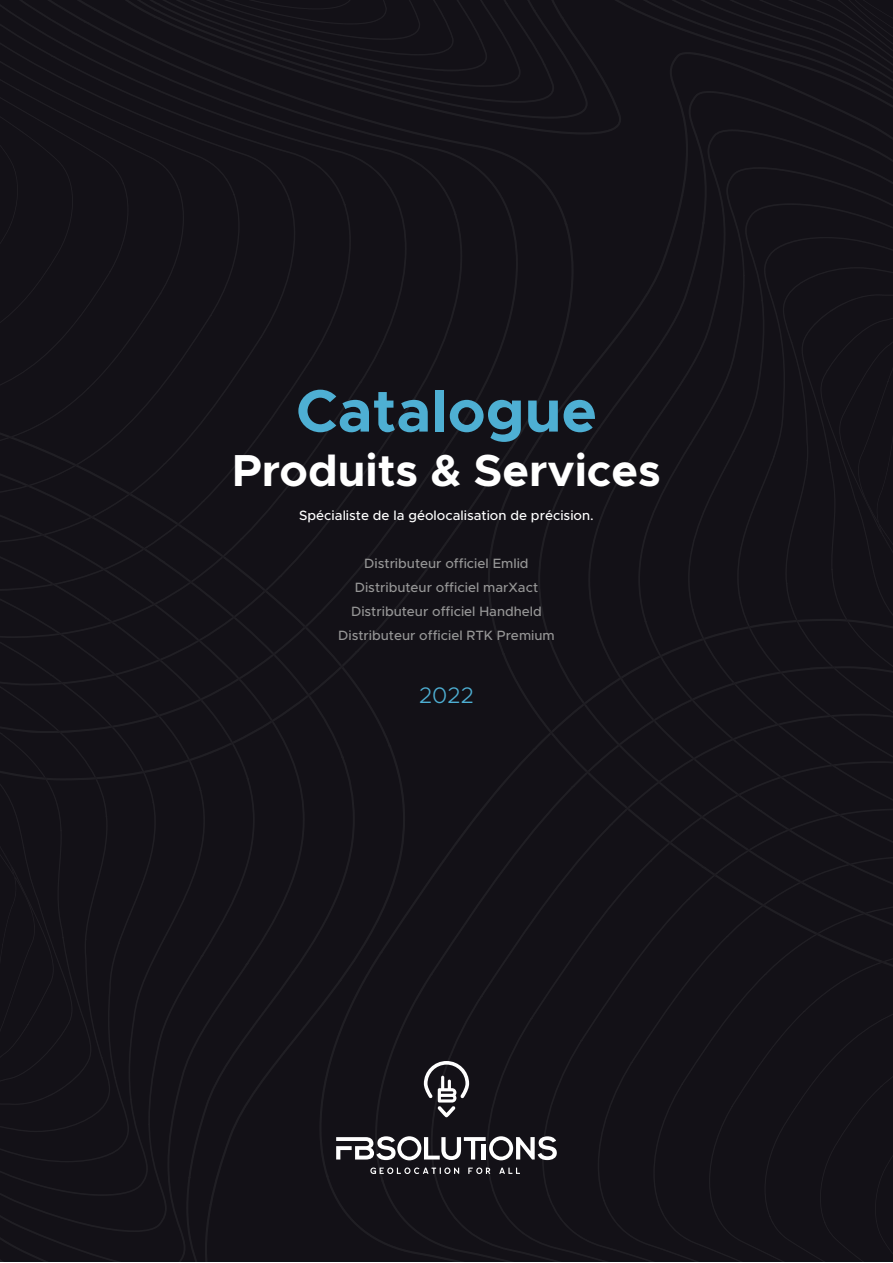
<style>
.page{position:relative;width:893px;height:1263px;background:#fff}
.page>*{position:absolute;margin:0;border:0;box-sizing:border-box;transform-origin:0 0}
.t1{font:700 60px "Metropolis";color:#4eafd3}
.t2{font:700 45px "Metropolis";color:#fff}
.t3{font:300 22.5px "Metropolis";color:#4eafd3}
.t4{font:500 13.5px/24px "Metropolis";color:#969696;text-align:center}
.t5{font:500 13.5px "Metropolis";color:#fff}
</style>
<div class="page">
<div style="left:305px;top:780px;width:14px;height:482px;background:#131117"></div>
<div style="left:0;top:780px;width:305px;height:482px;background:#131117"></div>
<div style="left:0;top:780px;width:255px;height:452px;background:#131117"></div>
<div style="left:0;top:780px;width:205px;height:416px;background:#131117"></div>
<div style="left:0;top:780px;width:156px;height:382px;background:#131117"></div>
<div style="left:319px;top:780px;width:56px;height:482px;background:#131117"></div>
<div style="left:375px;top:780px;width:56px;height:231px;background:#131117"></div>
<div style="left:431px;top:780px;width:55px;height:231px;background:#131117"></div>
<div style="left:653px;top:969px;width:56px;height:42px;background:#131117"></div>
<div style="left:709px;top:969px;width:184px;height:42px;background:#131117"></div>
<svg style="left:610px;top:0;width:283px;height:52px"></svg>
<div style="left:488px;top:52px;width:405px;height:917px;background:#131117"></div>
<div style="left:538px;top:91px;width:355px;height:837px;background:#131117"></div>
<div style="left:588px;top:129px;width:305px;height:758px;background:#131117"></div>
<div style="left:588px;top:580px;width:34px;height:99px;background:#131117"></div>
<div style="left:638px;top:167px;width:255px;height:679px;background:#131117"></div>
<div style="left:688px;top:203px;width:205px;height:601px;background:#131117"></div>
<div style="left:737px;top:237px;width:156px;height:524px;background:#131117"></div>
<div style="left:783px;top:267px;width:110px;height:450px;background:#131117"></div>
<div style="left:796px;top:294px;width:97px;height:378px;background:#131117"></div>
<div style="left:114px;top:0;width:460px;height:780px;background:#131117"></div>
<div style="left:0;top:495px;width:518px;height:238px;background:#131117"></div>
<div style="left:0;top:726px;width:114px;height:406px;background:#131117"></div>
<div style="left:0;top:495px;width:462px;height:190px;background:#131117"></div>
<svg style="left:197px;top:639px;width:4px;height:3px"></svg>
<svg style="left:113px;top:673px;width:4px;height:3px"></svg>
<div style="left:0;top:495px;width:407px;height:143px;background:#131117"></div>
<div style="left:0;top:495px;width:351px;height:96px;background:#131117"></div>
<svg style="left:0;top:583px;width:56px;height:8px"></svg>
<div style="left:0;top:495px;width:295px;height:48px;background:#131117"></div>
<div style="left:0;top:0;width:554px;height:495px;background:#131117"></div>
<div style="left:336px;top:1011px;width:557px;height:251px;background:#131117"></div>
<h1 class="t1" style="left:296px;top:373px;width:303px">Catalogue</h1>
<h2 class="t2" style="left:232px;top:442px;width:430px">Produits &amp; Services</h2>
<p class="t5" style="left:299px;top:507px;width:296px">Spécialiste de la géolocalisation de précision.</p>
<p class="t4" style="left:338px;top:551px;width:218px">Distributeur officiel Emlid<br>Distributeur officiel marXact<br>Distributeur officiel Handheld<br>Distributeur officiel RTK Premium</p>
<h3 class="t3" style="left:419px;top:682px;width:56px">2022</h3>
</div>
